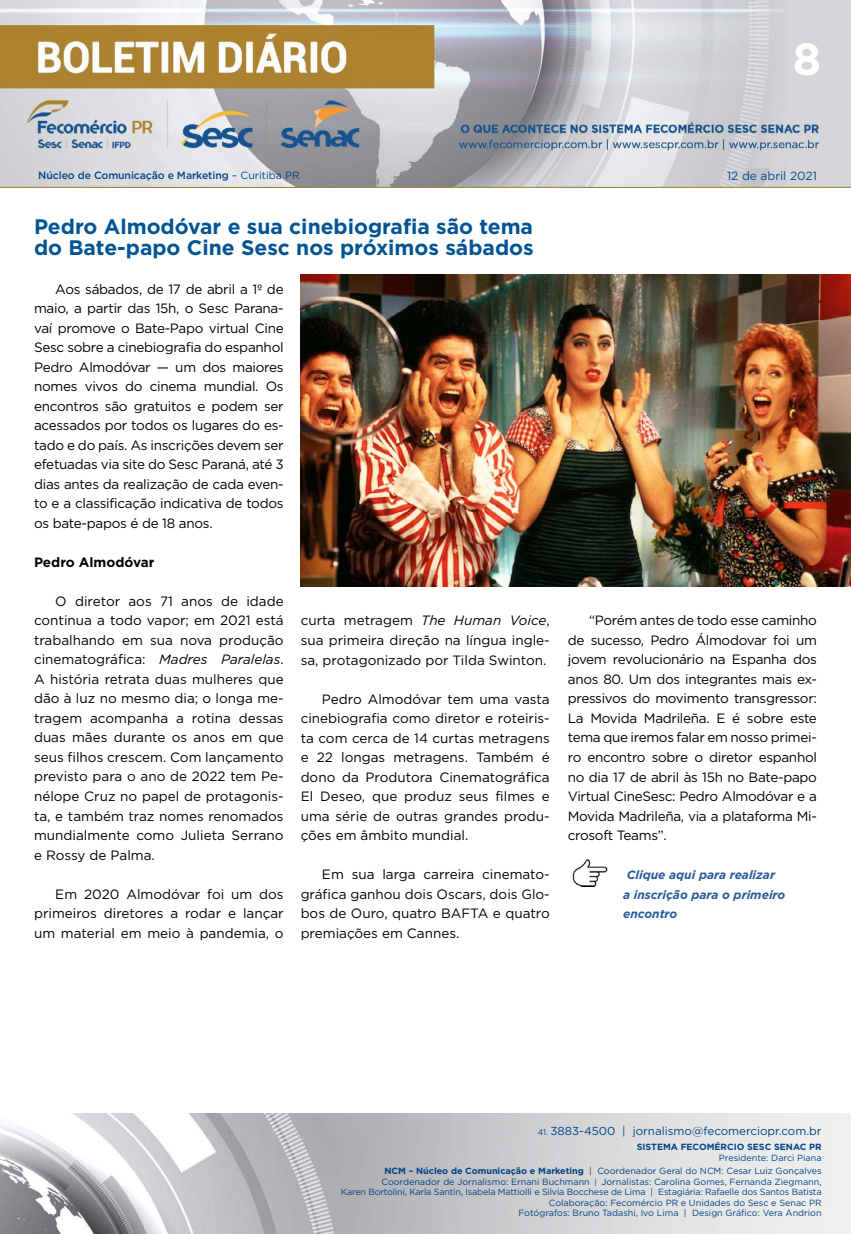
<style>
.page{position:relative;width:851px;height:1234px;background:#fff}
.page>*{position:absolute;margin:0;border:0;box-sizing:border-box;transform-origin:0 0}
.t1{font:700 45px "Gotham";color:#fff}
.t2{font:700 21px/21px "Gotham";color:#005493}
.t3{font:13.5px/19.5px "Gotham";color:#000;text-align:justify}
.t4{font:700 13.5px "Gotham";color:#000}
.t5{font:italic 700 12px/19.5px "Gotham";color:#275b9b}
.t6{font:11.85px "Gotham";color:#004a93}
.t7{font:11.55px "Gotham";color:#004587}
.t8{font:500 10.5px "Gotham";letter-spacing:-.01em;color:#004587}
.t9{font:9px/10.5px "Gotham";color:#004587;text-align:right}
.t10{font:700 9px "Gotham";color:#004587}
.s1{font-weight:400}
.s2{font-style:italic}
.s3{font-size:8.25px}
.s4{font-weight:700}
.s5{font-size:7.65px}
</style>
<div class="page">
<img style="left:0;top:0;width:850px;height:188px">
<img style="left:0;top:1113px;width:850px;height:120px">
<img style="left:300px;top:274px;width:550px;height:312px">
<img style="left:572px;top:859px;width:35px;height:27px">
<h1 class="t1" style="left:792px;top:29px;width:30px">8</h1>
<p class="t8" style="left:38px;top:168px;width:263px">Núcleo de Comunicação e Marketing <span class="s1">– Curitiba PR</span></p>
<p class="t6" style="left:727px;top:168px;width:91px">12 de abril 2021</p>
<h2 class="t2" style="left:34px;top:216px;width:501px">Pedro Almodóvar e sua cinebiografia são tema do Bate-papo Cine Sesc nos próximos sábados</h2>
<p class="t3" style="left:34px;top:279px;width:251px;text-indent:21px">Aos sábados, de 17 de abril a 1º de maio, a partir das 15h, o Sesc Parana&shy;vaí promove o Bate-Papo virtual Cine Sesc sobre a cinebiografia do espanhol Pedro Almodóvar — um dos maiores nomes vivos do cinema mundial. Os encontros são gratuitos e podem ser acessados por todos os lugares do es&shy;tado e do país. As inscrições devem ser efetuadas via site do Sesc Paraná, até 3 dias antes da realização de cada even&shy;to e a classificação indicativa de todos os bate-papos é de 18 anos.</p>
<p class="t4" style="left:34px;top:553px;width:122px">Pedro Almodóvar</p>
<p class="t3" style="left:34px;top:591px;width:251px;text-indent:21px">O diretor aos 71 anos de idade continua a todo vapor; em 2021 está trabalhando em sua nova produção cinematográfica: <span class="s2">Madres Paralelas</span>.<br>A história retrata duas mulheres que dão à luz no mesmo dia; o longa me&shy;tragem acompanha a rotina dessas duas mães durante os anos em que seus filhos crescem. Com lançamento previsto para o ano de 2022 tem Pe&shy;nélope Cruz no papel de protagonis&shy;ta, e também traz nomes renomados mundialmente como Julieta Serrano e Rossy de Palma.</p>
<p class="t3" style="left:34px;top:883px;width:251px;text-indent:21px">Em 2020 Almodóvar foi um dos primeiros diretores a rodar e lançar um material em meio à pandemia, o</p>
<p class="t3" style="left:300px;top:610px;width:250px">curta metragem <span class="s2">The Human Voice</span>, sua primeira direção na língua ingle&shy;sa, protagonizado por Tilda Swinton.</p>
<p class="t3" style="left:300px;top:688px;width:250px;text-indent:21px">Pedro Almodóvar tem uma vasta cinebiografia como diretor e roteiris&shy;ta com cerca de 14 curtas metragens e 22 longas metragens. Também é dono da Produtora Cinematográfica El Deseo, que produz seus filmes e uma série de outras grandes produ&shy;ções em âmbito mundial.</p>
<p class="t3" style="left:300px;top:864px;width:250px;text-indent:21px">Em sua larga carreira cinemato&shy;gráfica ganhou dois Oscars, dois Glo&shy;bos de Ouro, quatro BAFTA e quatro premiações em Cannes.</p>
<p class="t3" style="left:567px;top:610px;width:250px;text-indent:21px">“Porém antes de todo esse caminho de sucesso, Pedro Álmodovar foi um jovem revolucionário na Espanha dos anos 80. Um dos integrantes mais ex&shy;pressivos do movimento transgressor:<br>La Movida Madrileña. E é sobre este tema que iremos falar em nosso primei&shy;ro encontro sobre o diretor espanhol no dia 17 de abril às 15h no Bate-papo Virtual CineSesc: Pedro Almodóvar e a Movida Madrileña, via a plataforma Mi&shy;crosoft Teams”.</p>
<p class="t5" style="left:623px;top:864px;width:164px">Clique aqui para realizar<br>a inscrição para o primeiro encontro</p>
<p class="t7" style="left:537px;top:1123px;width:285px"><span class="s3">41.</span> 3883-4500 | jornalismo@fecomerciopr.com.br</p>
<p class="t10" style="left:636px;top:1140px;width:186px">SISTEMA FECOMÉRCIO SESC SENAC PR</p>
<p class="t9" style="left:384px;top:1150px;width:438px;line-height:13.5px">Presidente: Darci Piana<br><span class="s4">NCM – Núcleo de Comunicação e Marketing</span> | Coordenador Geral do NCM: Cesar Luiz Gonçalves</p>
<p class="t9" style="left:341px;top:1175px;width:482px">Coordenador de Jornalismo: Ernani Buchmann <span class="s5">|</span> Jornalistas: Carolina Gomes, Fernanda Ziegmann,<br>Karen Bortolini, Karla Santin, Isabela Mattiolli e Silvia Bocchese de Lima | Estagiária: Rafaelle dos Santos Batista Colaboração: Fecomércio PR e Unidades do Sesc e Senac PR<br>Fotógrafos: Bruno Tadashi, Ivo Lima | Design Gráfico: Vera Andrion</p>
</div>
